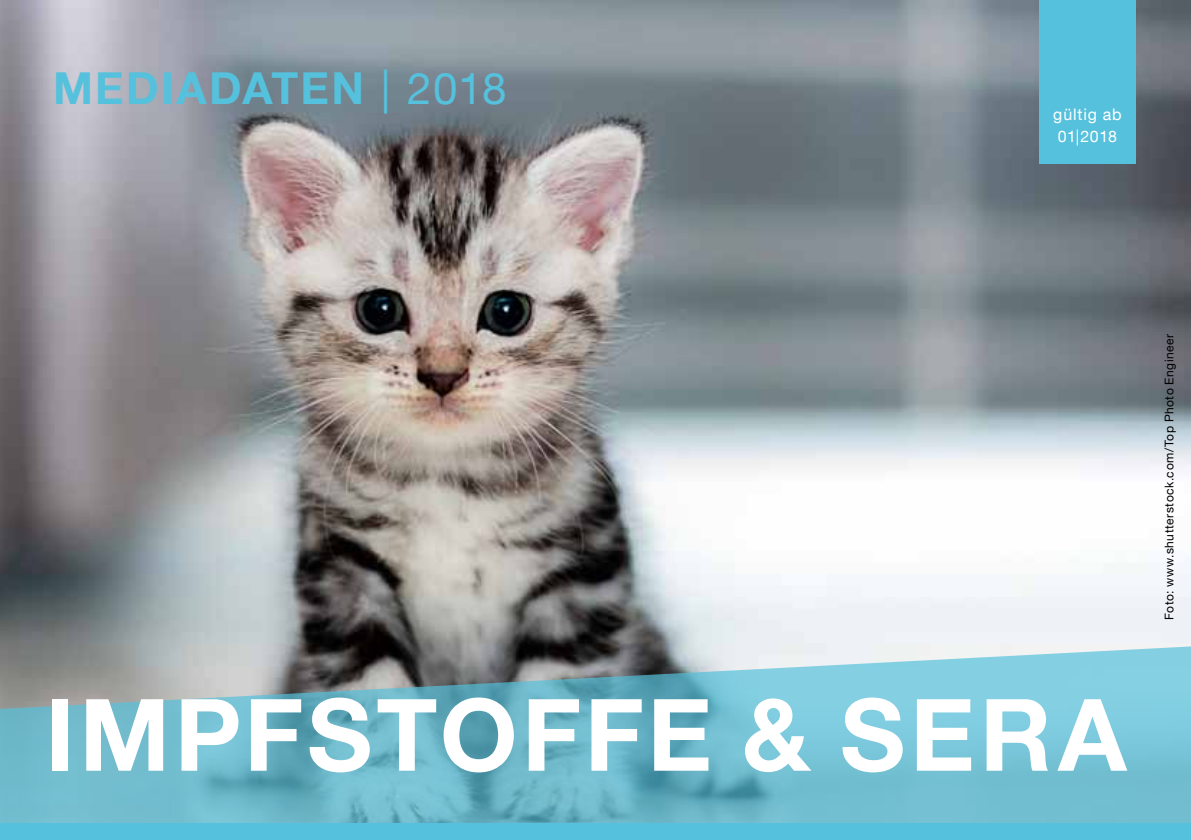
<style>
.page{position:relative;width:1191px;height:840px;background:#fff}
.page>*{position:absolute;margin:0;border:0;box-sizing:border-box;transform-origin:0 0}
.t1{font:700 100px "Helvetica Neue LT Com";letter-spacing:.04em;color:#fff}
.t2{font:700 44px "Helvetica Neue LT Com";letter-spacing:.055em;color:#55c1dc}
.t3{font:16px/21.4px "Helvetica Neue LT Com";letter-spacing:.045em;color:#fff}
.t4{font:12px "Helvetica Neue LT Com";letter-spacing:.035em;color:#000}
.s1{font-weight:400}
</style>
<div class="page">
<img style="left:0;top:0;width:1191px;height:638px">
<svg style="left:0;top:638px;width:1191px;height:201px;background:#76b5c5"></svg>
<div style="left:1039px;top:0;width:96px;height:163px;background:#55c1dc"></div>
<h2 class="t2" style="left:53px;top:60px;width:455px">MEDIADATEN <span class="s1">| 2018</span></h2>
<h3 class="t3" style="left:1053px;top:104px;width:70px">gültig ab<br>01|2018</h3>
<h1 class="t1" style="left:45px;top:671px;width:1082px">IM PFSTOFFE &amp; SERA</h1>
<p class="t4" style="left:1161px;top:619px;width:287px;rotate:-90deg">Foto: www.shutterstock.com/Top Photo Engineer</p>
</div>
